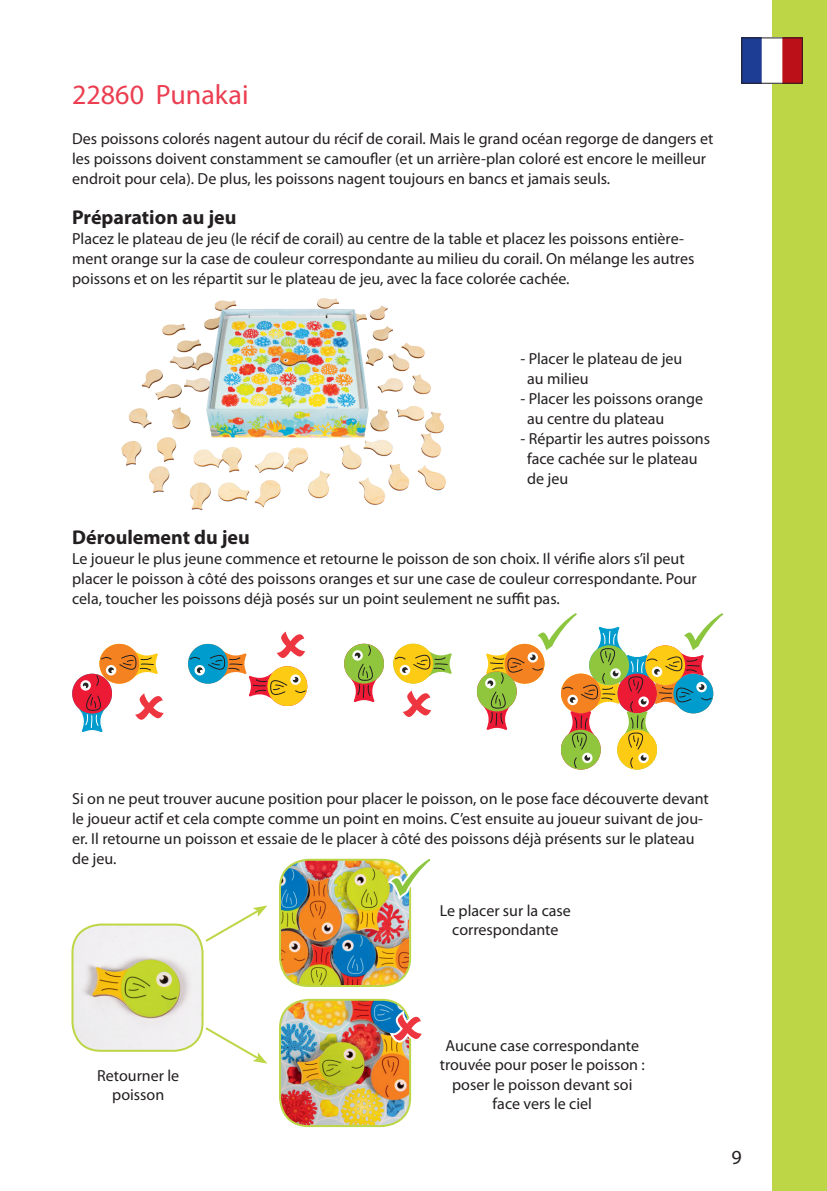
<style>
.page{position:relative;width:827px;height:1191px;background:#fff}
.page>*{position:absolute;margin:0;border:0;box-sizing:border-box;transform-origin:0 0}
.t1{font:28px "Myriad Pro";color:#eb3e51}
.t2{font:700 20px "Myriad Pro";color:#231f20}
.t3{font:20px "Myriad Pro";color:#231f20}
.t4{font:16px/20px "Myriad Pro";color:#231f20}
</style>
<div class="page">
<div style="left:772px;top:0;width:54px;height:1191px;background:#bcd646"></div>
<svg style="left:188px;top:631px;width:120px;height:75px"></svg>
<svg style="left:344px;top:643px;width:108px;height:74px"></svg>
<svg style="left:72px;top:643px;width:92px;height:89px"></svg>
<svg style="left:476px;top:613px;width:247px;height:157px"></svg>
<img style="left:743px;top:39px;width:57px;height:43px">
<div style="left:741px;top:37px;width:61px;height:47px;border:1px solid #231f20"></div>
<img style="left:121px;top:298px;width:325px;height:213px">
<img style="left:73px;top:925px;width:129px;height:125px">
<div style="left:71px;top:923px;width:132px;height:128px;border:2px solid #bcd646;border-radius:28px"></div>
<img style="left:280px;top:861px;width:129px;height:125px">
<div style="left:279px;top:858px;width:132px;height:129px;border:2px solid #bcd646;border-radius:28px"></div>
<img style="left:280px;top:1001px;width:130px;height:125px">
<div style="left:279px;top:998px;width:132px;height:129px;border:2px solid #bcd646;border-radius:28px"></div>
<svg style="left:205px;top:905px;width:62px;height:37px"></svg>
<svg style="left:203px;top:1025px;width:64px;height:38px"></svg>
<svg style="left:387px;top:1008px;width:35px;height:35px"></svg>
<svg style="left:386px;top:858px;width:45px;height:43px"></svg>
<p class="t1" style="left:72px;top:77px;width:178px">22860 Punakai</p>
<p class="t4" style="left:72px;top:128px;width:642px">Des poissons colorés nagent autour du récif de corail. Mais le grand océan regorge de dangers et les poissons doivent constamment se camoufler (et un arrière-plan coloré est encore le meilleur endroit pour cela). De plus, les poissons nagent toujours en bancs et jamais seuls.</p>
<p class="t2" style="left:72px;top:204px;width:166px">Préparation au jeu</p>
<p class="t4" style="left:72px;top:228px;width:623px">Placez le plateau de jeu (le récif de corail) au centre de la table et placez les poissons entière&shy;ment orange sur la case de couleur correspondante au milieu du corail. On mélange les autres poissons et on les répartit sur le plateau de jeu, avec la face colorée cachée.</p>
<p class="t4" style="left:520px;top:348px;width:163px">- Placer le plateau de jeu</p>
<p class="t4" style="left:527px;top:368px;width:63px">au milieu</p>
<p class="t4" style="left:520px;top:388px;width:184px">- Placer les poissons orange</p>
<p class="t4" style="left:527px;top:408px;width:139px">au centre du plateau</p>
<p class="t4" style="left:520px;top:428px;width:191px">- Répartir les autres poissons</p>
<p class="t4" style="left:527px;top:448px;width:172px">face cachée sur le plateau</p>
<p class="t4" style="left:527px;top:468px;width:43px">de jeu</p>
<p class="t2" style="left:72px;top:524px;width:179px">Déroulement du jeu</p>
<p class="t4" style="left:72px;top:548px;width:626px">Le joueur le plus jeune commence et retourne le poisson de son choix. Il vérifie alors s’il peut placer le poisson à côté des poissons oranges et sur une case de couleur correspondante. Pour cela, toucher les poissons déjà posés sur un point seulement ne suffit pas.</p>
<p class="t4" style="left:72px;top:788px;width:638px">Si on ne peut trouver aucune position pour placer le poisson, on le pose face découverte devant le joueur actif et cela compte comme un point en moins. C’est ensuite au joueur suivant de jou&shy;er. Il retourne un poisson et essaie de le placer à côté des poissons déjà présents sur le plateau de jeu.</p>
<p class="t4" style="left:440px;top:900px;width:132px;line-height:19.2px;text-align:center">Le placer sur la case correspondante</p>
<p class="t4" style="left:97px;top:1065px;width:84px;line-height:19.2px;text-align:center">Retourner le poisson</p>
<p class="t4" style="left:439px;top:1035px;width:206px;line-height:19.2px;text-align:center">Aucune case correspondante trouvée pour poser le poisson : poser le poisson devant soi face vers le ciel</p>
<p class="t3" style="left:731px;top:1144px;width:12px">9</p>
</div>
